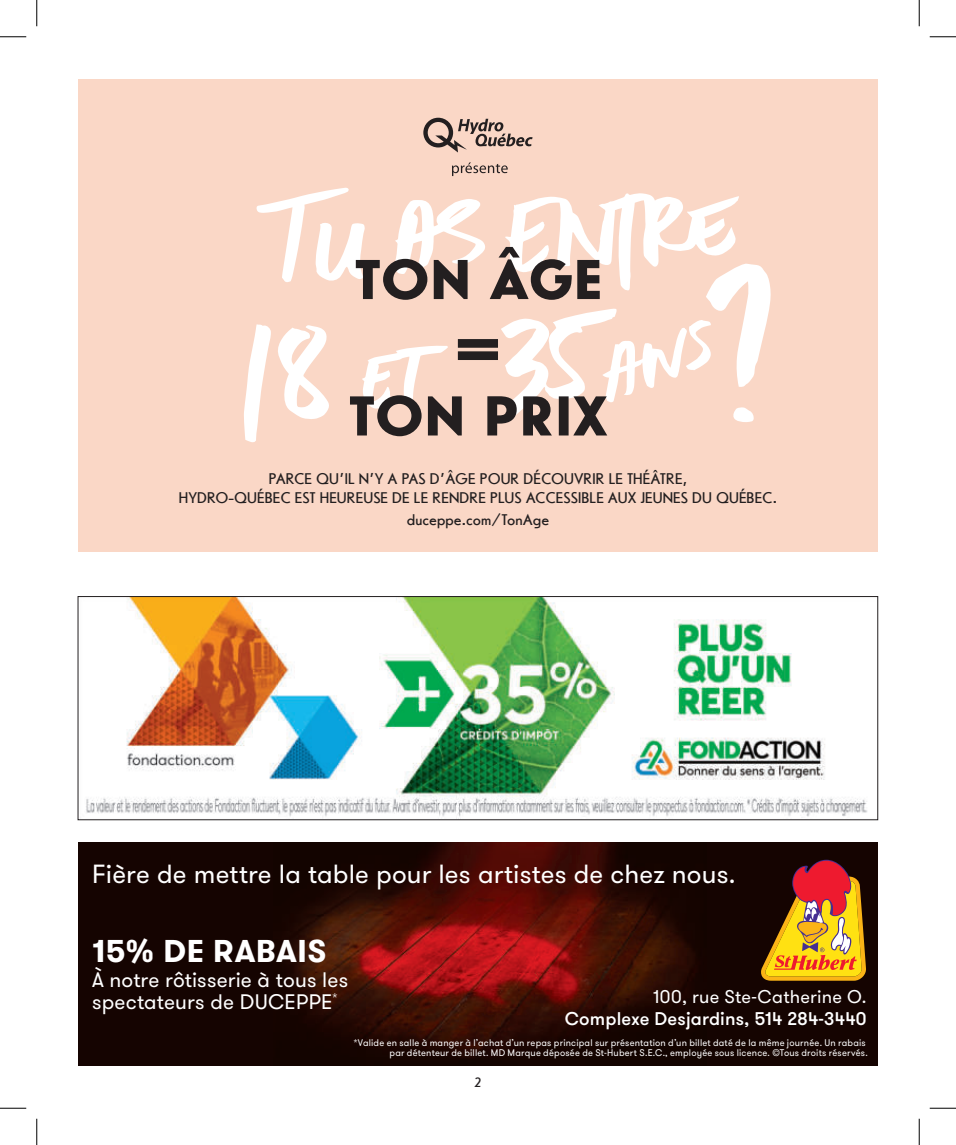
<style>
.page{position:relative;width:956px;height:1145px;background:#fff}
.page>*{position:absolute;margin:0;border:0;box-sizing:border-box;transform-origin:0 0}
.t1{font:700 31.5px "GT Walsheim";letter-spacing:.02em;color:#fff}
.t2{font:26.25px "GT Walsheim";letter-spacing:.005em;color:#fff}
.t3{font:21px/21.9px "GT Walsheim";letter-spacing:.005em;color:#fff}
.t4{font:500 18.38px "GT Walsheim";letter-spacing:.01em;color:#fff}
.t5{font:18.38px "GT Walsheim";letter-spacing:.01em;color:#fff}
.t6{font:500 16.1px/19.6px "Erbar W01";color:#231f20;text-align:center}
.t7{font:500 14px "Erbar W01";color:#231f20}
.t8{font:9.62px/10.5px "GT Walsheim";letter-spacing:.02em;color:#fff;text-align:right}
</style>
<div class="page">
<div style="left:78px;top:79px;width:799px;height:472px;background:#fad7c6"></div>
<svg style="left:244px;top:187px;width:527px;height:255px"></svg>
<svg style="left:423px;top:118px;width:109px;height:34px"></svg>
<svg style="left:452px;top:162px;width:55px;height:14px"></svg>
<img style="left:86px;top:598px;width:782px;height:220px">
<div style="left:78px;top:596px;width:800px;height:224px;border:1px solid #231f20"></div>
<div style="left:78px;top:842px;width:799px;height:223px;background:#150401"></div>
<img style="left:288px;top:842px;width:408px;height:215px">
<svg style="left:761px;top:859px;width:105px;height:121px"></svg>
<svg style="left:0;top:36px;width:26px;height:1px"></svg>
<svg style="left:929px;top:36px;width:27px;height:1px"></svg>
<svg style="left:0;top:1107px;width:26px;height:1px"></svg>
<svg style="left:929px;top:1107px;width:27px;height:1px"></svg>
<svg style="left:36px;top:0;width:1px;height:26px"></svg>
<svg style="left:36px;top:1118px;width:1px;height:26px"></svg>
<svg style="left:918px;top:0;width:1px;height:26px"></svg>
<svg style="left:918px;top:1118px;width:1px;height:26px"></svg>
<h3 class="t6" style="left:179px;top:468px;width:599px">PARCE QU’IL N’Y A PAS D’ÂGE POUR DÉCOUVRIR LE THÉÂTRE,<br>HYDRO-QUÉBEC EST HEUREUSE DE LE RENDRE PLUS ACCESSIBLE AUX JEUNES DU QUÉBEC.</h3>
<h3 class="t6" style="left:407px;top:510px;width:144px">duceppe.com/TonAge</h3>
<h2 class="t2" style="left:92px;top:858px;width:645px">Fière de mettre la table pour les artistes de chez nous.</h2>
<h1 class="t1" style="left:92px;top:933px;width:236px">15% DE RABAIS</h1>
<h3 class="t3" style="left:92px;top:968px;width:257px">À notre rôtisserie à tous les spectateurs de DUCEPPE<sup>*</sup></h3>
<h3 class="t5" style="left:653px;top:985px;width:215px">100, rue Ste-Catherine O.</h3>
<h3 class="t4" style="left:565px;top:1011px;width:303px">Complexe Desjardins, 514 284-3440</h3>
<p class="t8" style="left:353px;top:1037px;width:516px">*Valide en salle à manger à l’achat d’un repas principal sur présentation d’un billet daté de la même journée. Un rabais par détenteur de billet. MD Marque déposée de St-Hubert S.E.C., employée sous licence. ©Tous droits réservés.</p>
<h3 class="t7" style="left:474px;top:1075px;width:8px">2</h3>
</div>
